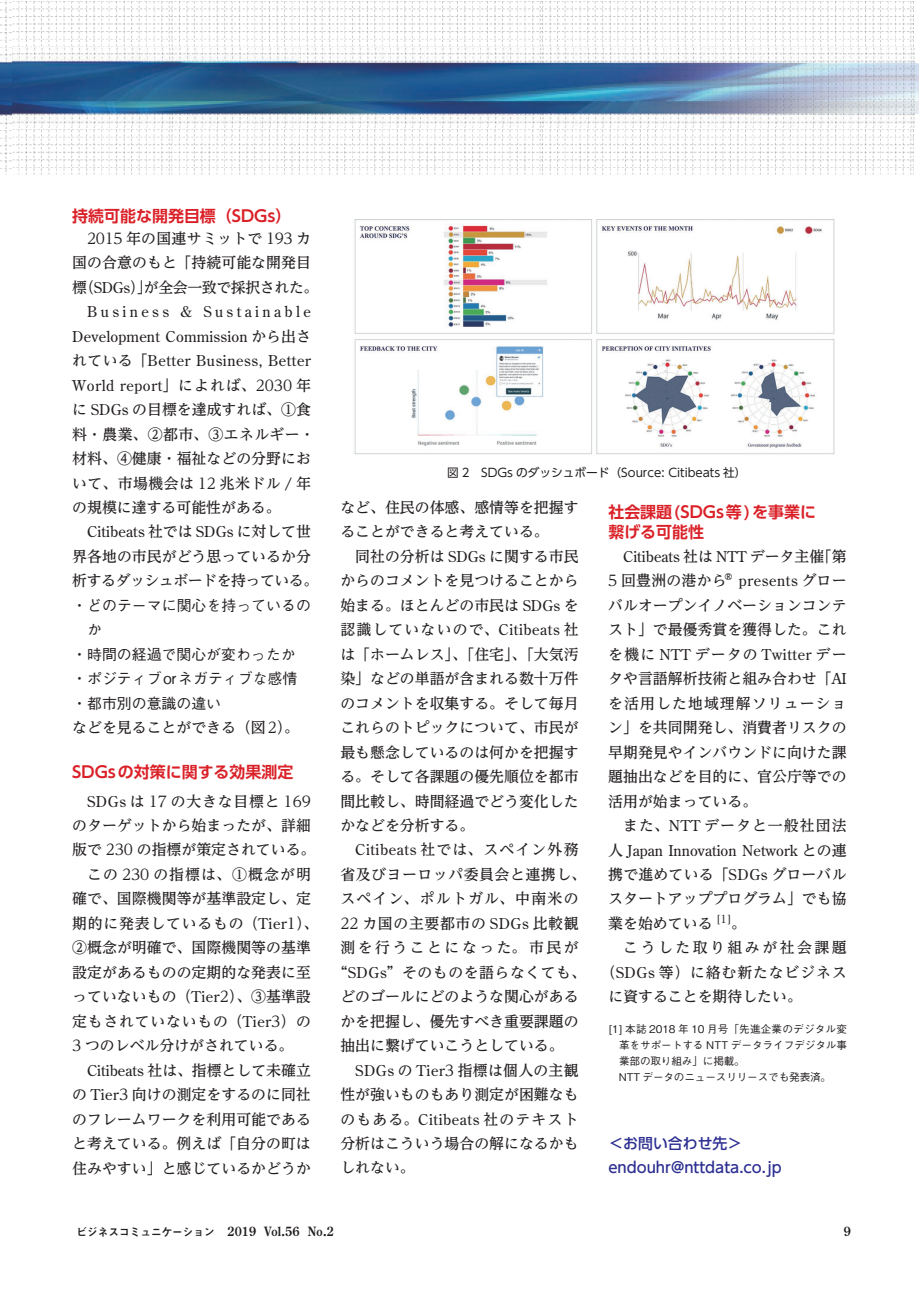
<style>
.page{position:relative;width:919px;height:1289px;background:#fff}
.page>*{position:absolute;margin:0;border:0;box-sizing:border-box;transform-origin:0 0}
.t1{font:700 15.9px/20.2px "UD Shin Go Pro De";color:#da2128}
.t2{font:500 14.85px/24.5px "UD Reimin Pro";color:#231f20;text-align:justify}
.t3{font:14.85px/24.5px "Century Old Style";letter-spacing:.015em;color:#231f20;text-align:justify}
.t4{font:500 14.85px "Gothic BBB Pro";color:#231f20}
.t5{font:500 14.85px "UD Reimin Pro";letter-spacing:.05em;color:#231f20}
.t6{font:500 14.85px "UD Reimin Pro";letter-spacing:.08em;color:#231f20}
.t7{font:500 14.85px "UD Reimin Pro";letter-spacing:.035em;color:#231f20}
.t8{font:500 14.85px/24.5px "UD Shin Go Pro";color:#2e3092}
.t9{font:500 14.85px "UD Reimin Pro";letter-spacing:.165em;color:#231f20}
.t10{font:14.85px "Century Old Style";letter-spacing:.04em;color:#231f20}
.t11{font:500 14.85px "UD Reimin Pro";letter-spacing:.055em;color:#231f20}
.t12{font:500 14.85px "UD Reimin Pro";letter-spacing:.04em;color:#231f20}
.t13{font:500 14.85px "UD Reimin Pro";letter-spacing:.075em;color:#231f20}
.t14{font:500 14.85px "UD Reimin Pro";letter-spacing:.07em;color:#231f20}
.t15{font:500 14.85px "UD Reimin Pro";letter-spacing:.085em;color:#231f20}
.t16{font:700 12.75px "Century Old Style";color:#231f20;scale:.85 1}
.t17{font:11.7px "UD Shin Go Pro";color:#231f20}
.t18{font:500 10.65px "Gothic BBB Pro";letter-spacing:-.01em;color:#231f20}
.t19{font:500 10.65px "Gothic BBB Pro";letter-spacing:.015em;color:#231f20}
.s1{font-weight:400}
.s2{font-family:"Century Old Style";font-weight:400}
.s3{font-family:"UD Reimin Pro";font-weight:500}
.s4{font-family:"UD Reimin Pro"}
.s5{font-family:"Midashi Go Pro MB31";font-weight:400;font-size:10.65px}
</style>
<div class="page">
<img style="left:0;top:0;width:915px;height:174px">
<img style="left:0;top:47px;width:918px;height:80px">
<img style="left:354px;top:219px;width:481px;height:236px">
<p class="t1" style="left:72px;top:205px;width:220px">持続可能な開発目標（SDGs）</p>
<p class="t2" style="left:72px;top:226px;width:247px;text-align:center"><span class="s1">2015</span> 年の国連サミットで <span class="s1">193</span> カ<br>国の合意のもと「持続可能な開発目標（<span class="s2">SDGs</span>）」が全会一致で採択された。</p>
<p class="t3" style="left:72px;top:299px;width:240px;text-indent:15px">Business &amp; Sustainable Development Commission <span class="s3">から出されている「</span>Better Business, Better World report<span class="s3">」によれば、</span><span class="s4">2030</span> <span class="s3">年</span></p>
<p class="t2" style="left:72px;top:397px;width:244px;text-align:left">に <span class="s2">SDGs</span> の目標を達成すれば、①食料<span class="s1">・</span>農業、②都市、③エネルギー<span class="s1">・</span>材料、④健康<span class="s1">・</span>福祉などの分野において、市場機会は <span class="s1">12</span> 兆米ドル <span class="s2">/</span> 年の規模に達する可能性がある。</p>
<p class="t3" style="left:87px;top:519px;width:225px">Citibeats <span class="s3">社では</span> SDGs <span class="s3">に対して世</span></p>
<p class="t2" style="left:72px;top:543px;width:247px">界各地の市民がどう思っているか分析するダッシュボードを持っている。</p>
<p class="t4" style="left:72px;top:593px;width:240px">・どのテーマに関心を持っているの</p>
<p class="t4" style="left:87px;top:617px;width:16px">か</p>
<p class="t4" style="left:72px;top:642px;width:225px">・時間の経過で関心が変わったか</p>
<p class="t4" style="left:72px;top:666px;width:227px">・ポジティブ orネガティブな感情</p>
<p class="t4" style="left:72px;top:691px;width:150px">・都市別の意識の違い</p>
<p class="t2" style="left:72px;top:715px;width:228px">などを見ることができる（図<span class="s1">2</span>）。</p>
<p class="t1" style="left:72px;top:761px;width:222px">SDGsの対策に関する効果測定</p>
<p class="t5" style="left:87px;top:788px;width:225px"><span class="s2">SDGs</span> は <span class="s1">17</span> の大きな目標と <span class="s1">169</span></p>
<p class="t2" style="left:72px;top:812px;width:240px">のターゲットから始まったが、詳細</p>
<p class="t2" style="left:72px;top:837px;width:245px">版で <span class="s1">230</span> の指標が策定されている。</p>
<p class="t13" style="left:87px;top:862px;width:225px">この <span class="s1">230</span> の指標は、①概念が明</p>
<p class="t2" style="left:72px;top:886px;width:240px">確で、国際機関等が基準設定し、定</p>
<p class="t5" style="left:72px;top:911px;width:247px">期的に発表しているもの（<span class="s2">Tier</span><span class="s1">1</span>）、</p>
<p class="t2" style="left:72px;top:935px;width:240px">②概念が明確で、国際機関等の基準</p>
<p class="t2" style="left:72px;top:959px;width:240px">設定があるものの定期的な発表に至</p>
<p class="t2" style="left:72px;top:984px;width:240px">っていないもの（<span class="s2">Tier</span><span class="s1">2</span>）、③基準設</p>
<p class="t5" style="left:72px;top:1008px;width:240px">定もされていないもの（<span class="s2">Tier</span><span class="s1">3</span>）の</p>
<p class="t2" style="left:72px;top:1032px;width:223px"><span class="s1">3</span> つのレベル分けがされている。</p>
<p class="t2" style="left:87px;top:1057px;width:225px"><span class="s2">Citibeats</span> 社は、指標として未確立</p>
<p class="t2" style="left:72px;top:1081px;width:240px">の <span class="s2">Tier</span><span class="s1">3</span> 向けの測定をするのに同社</p>
<p class="t2" style="left:72px;top:1106px;width:240px">のフレームワークを利用可能である</p>
<p class="t2" style="left:72px;top:1130px;width:240px">と考えている。例えば「自分の町は</p>
<p class="t2" style="left:72px;top:1155px;width:240px">住みやすい」と感じているかどうか</p>
<p class="t17" style="left:447px;top:463px;width:301px">図 2　SDGs のダッシュボード（Source: Citibeats 社）</p>
<p class="t1" style="left:608px;top:501px;width:209px">社会課題(SDGs等)を事業に繋げる可能性</p>
<p class="t2" style="left:340px;top:494px;width:240px">など、住民の体感、感情等を把握することができると考えている。</p>
<p class="t2" style="left:340px;top:543px;width:240px;text-indent:15px">同社の分析は <span class="s2">SDGs</span> に関する市民からのコメントを見つけることから始まる。ほとんどの市民は <span class="s2">SDGs</span> を認識していないので、<span class="s2">Citibeats</span> 社は「ホームレス」、「住宅」、「大気汚染」などの単語が含まれる数十万件のコメントを収集する。そして毎月これらのトピックについて、市民が最も懸念しているのは何かを把握する。そして各課題の優先順位を都市間比較し、時間経過でどう変化したかなどを分析する。</p>
<p class="t6" style="left:355px;top:837px;width:225px"><span class="s2">Citibeats</span> 社では、スペイン外務</p>
<p class="t7" style="left:340px;top:862px;width:247px">省及びヨーロッパ委員会と連携し、</p>
<p class="t15" style="left:340px;top:886px;width:240px">スペイン、ポルトガル、中南米の</p>
<p class="t12" style="left:340px;top:911px;width:240px"><span class="s1">22</span> カ国の主要都市の <span class="s2">SDGs</span> 比較観</p>
<p class="t9" style="left:340px;top:935px;width:240px">測を行うことになった。市民が</p>
<p class="t7" style="left:333px;top:960px;width:254px">“<span class="s2">SDGs</span>”そのものを語らなくても、</p>
<p class="t2" style="left:340px;top:984px;width:240px">どのゴールにどのような関心がある</p>
<p class="t2" style="left:340px;top:1008px;width:240px">かを把握し、優先すべき重要課題の</p>
<p class="t2" style="left:340px;top:1032px;width:225px">抽出に繋げていこうとしている。</p>
<p class="t2" style="left:355px;top:1057px;width:225px"><span class="s2">SDGs</span> の <span class="s2">Tier</span><span class="s1">3</span> 指標は個人の主観</p>
<p class="t2" style="left:340px;top:1081px;width:240px">性が強いものもあり測定が困難なも</p>
<p class="t6" style="left:340px;top:1106px;width:240px">のもある。<span class="s2">Citibeats</span> 社のテキスト</p>
<p class="t2" style="left:340px;top:1130px;width:240px">分析はこういう場合の解になるかも</p>
<p class="t2" style="left:340px;top:1155px;width:76px">しれない。</p>
<p class="t3" style="left:623px;top:544px;width:225px">Citibeats <span class="s3">社は</span> NTT <span class="s3">データ主催「第</span></p>
<p class="t2" style="left:608px;top:568px;width:240px"><span class="s1">5</span> 回豊洲の港から®<span class="s2">presents</span> グローバルオープンイノベーションコンテスト」で最優秀賞を獲得した。これ</p>
<p class="t10" style="left:608px;top:645px;width:240px"><span class="s3">を機に</span> NTT <span class="s3">データの</span> Twitter <span class="s3">デー</span></p>
<p class="t2" style="left:608px;top:666px;width:240px">タや言語解析技術と組み合わせ「<span class="s2">AI</span>を活用した地域理解ソリューション」を共同開発し、消費者リスクの早期発見やインバウンドに向けた課題抽出などを目的に、官公庁等での活用が始まっている。</p>
<p class="t14" style="left:623px;top:813px;width:225px">また、<span class="s2">NTT</span> データと一般社団法</p>
<p class="t3" style="left:608px;top:837px;width:240px"><span class="s3">人</span> Japan Innovation Network <span class="s3">との連</span></p>
<p class="t2" style="left:608px;top:861px;width:240px">携で進めている「<span class="s2">SDGs</span> グローバルスタートアッププログラム」でも協業を始めている <sup>[</sup><sup>1</sup><sup>]</sup>。</p>
<p class="t9" style="left:623px;top:935px;width:225px">こうした取り組みが社会課題</p>
<p class="t11" style="left:601px;top:960px;width:247px">（<span class="s2">SDGs</span> 等）に絡む新たなビジネス</p>
<p class="t2" style="left:608px;top:983px;width:195px">に資することを期待したい。</p>
<p class="t19" style="left:608px;top:1020px;width:240px">[1] 本誌 2018 年 10 月号「先進企業のデジタル変</p>
<p class="t18" style="left:619px;top:1036px;width:229px">革をサポートする NTT データライフデジタル事</p>
<p class="t18" style="left:619px;top:1052px;width:127px">業部の取り組み」に掲載。</p>
<p class="t18" style="left:608px;top:1068px;width:224px">　NTT データのニュースリリースでも発表済。</p>
<p class="t8" style="left:608px;top:1130px;width:175px">＜お問い合わせ先＞endouhr@nttdata.co.jp</p>
<p class="t16" style="left:77px;top:1223px;width:304px"><span class="s5">ビジネスコミュニケーション</span> 2019 Vol.56 No.2</p>
<p class="t16" style="left:843px;top:1223px;width:10px">9</p>
</div>
